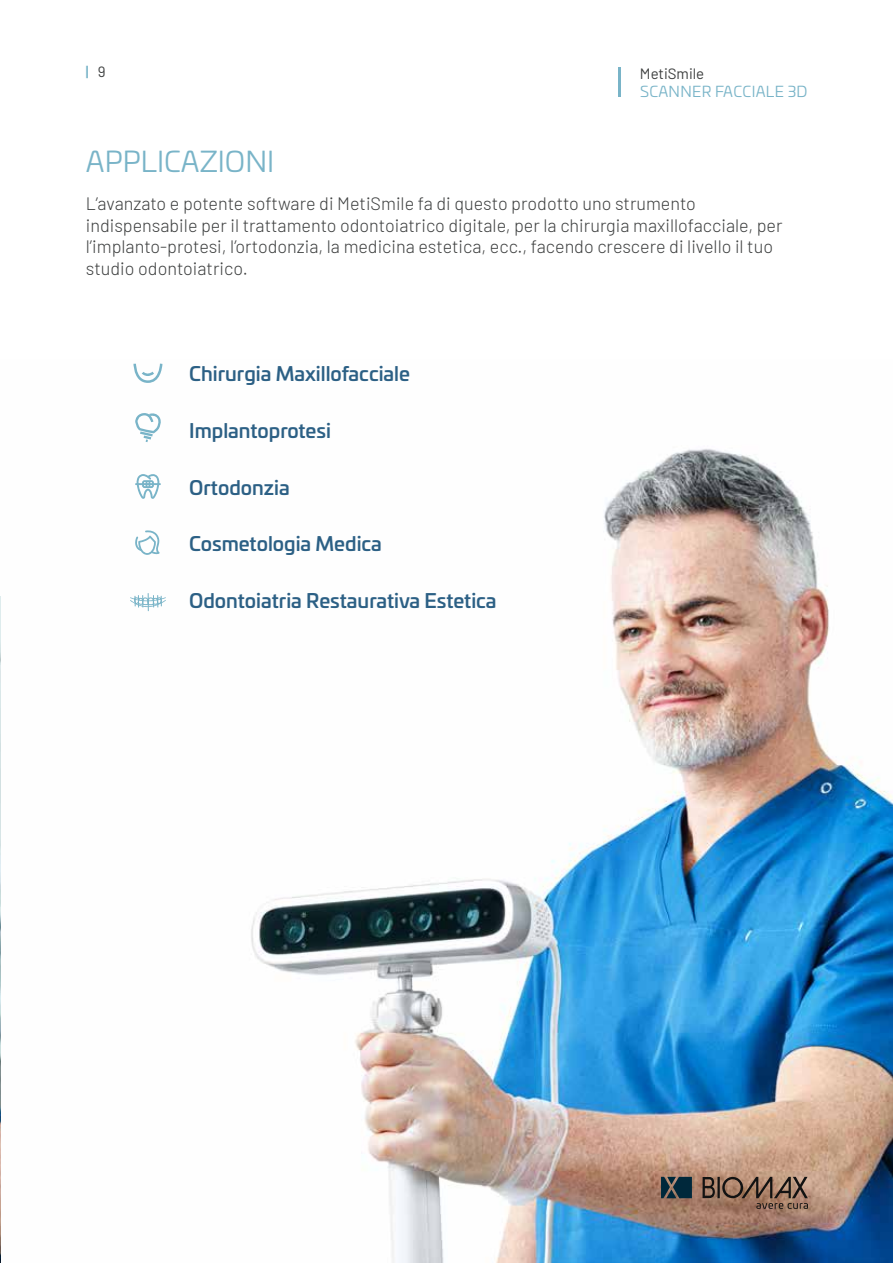
<style>
.page{position:relative;width:893px;height:1263px;background:#fff}
.page>*{position:absolute;margin:0;border:0;box-sizing:border-box;transform-origin:0 0}
.t1{font:28.5px "Univia Pro";color:#79b4c8}
.t2{font:500 19.5px "Univia Pro";color:#2c6085}
.t3{font:300 18px/21.6px "Barlow";color:#3d3f3f}
.t4{font:15px "Univia Pro";letter-spacing:.02em;color:#79b4c8}
.t5{font:15px "Barlow";color:#3d3f3f}
.t6{font:600 15px "Barlow";color:#79b4c8}
.s1{font-weight:400;color:#3d3f3f}
</style>
<div class="page">
<img style="left:133px;top:363px;width:760px;height:900px">
<svg style="left:135px;top:413px;width:27px;height:29px"></svg>
<svg style="left:135px;top:473px;width:26px;height:26px"></svg>
<svg style="left:134px;top:530px;width:26px;height:25px"></svg>
<svg style="left:133px;top:364px;width:29px;height:19px"></svg>
<svg style="left:130px;top:593px;width:36px;height:21px"></svg>
<img style="left:0;top:596px;width:1px;height:667px">
<hr style="left:619px;top:68px;width:2px;height:29px;background:#79b4c8">
<hr style="left:717px;top:1177px;width:3px;height:21px;background:#121212">
<svg style="left:722px;top:1177px;width:86px;height:32px"></svg>
<svg style="left:703px;top:1177px;width:12px;height:21px"></svg>
<svg style="left:661px;top:1177px;width:31px;height:21px"></svg>
<p class="t6" style="left:86px;top:60px;width:21px">| <span class="s1">9</span></p>
<p class="t5" style="left:640px;top:63px;width:66px">MetiSmile</p>
<p class="t4" style="left:640px;top:81px;width:169px">SCANNER FACCIALE 3D</p>
<h1 class="t1" style="left:86px;top:140px;width:190px">APPLICAZIONI</h1>
<p class="t3" style="left:86px;top:192px;width:698px">L’avanzato e potente software di MetiSmile fa di questo prodotto uno strumento indispensabile per il trattamento odontoiatrico digitale, per la chirurgia maxillofacciale, per l’implanto-protesi, l’ortodonzia, la medicina estetica, ecc., facendo crescere di livello il tuo studio odontoiatrico.</p>
<p class="t2" style="left:189px;top:359px;width:222px">Chirurgia Maxillofacciale</p>
<p class="t2" style="left:189px;top:415px;width:143px">Implantoprotesi</p>
<p class="t2" style="left:189px;top:472px;width:102px">Ortodonzia</p>
<p class="t2" style="left:189px;top:529px;width:194px">Cosmetologia Medica</p>
<p class="t2" style="left:189px;top:585px;width:309px">Odontoiatria Restaurativa Estetica</p>
</div>
